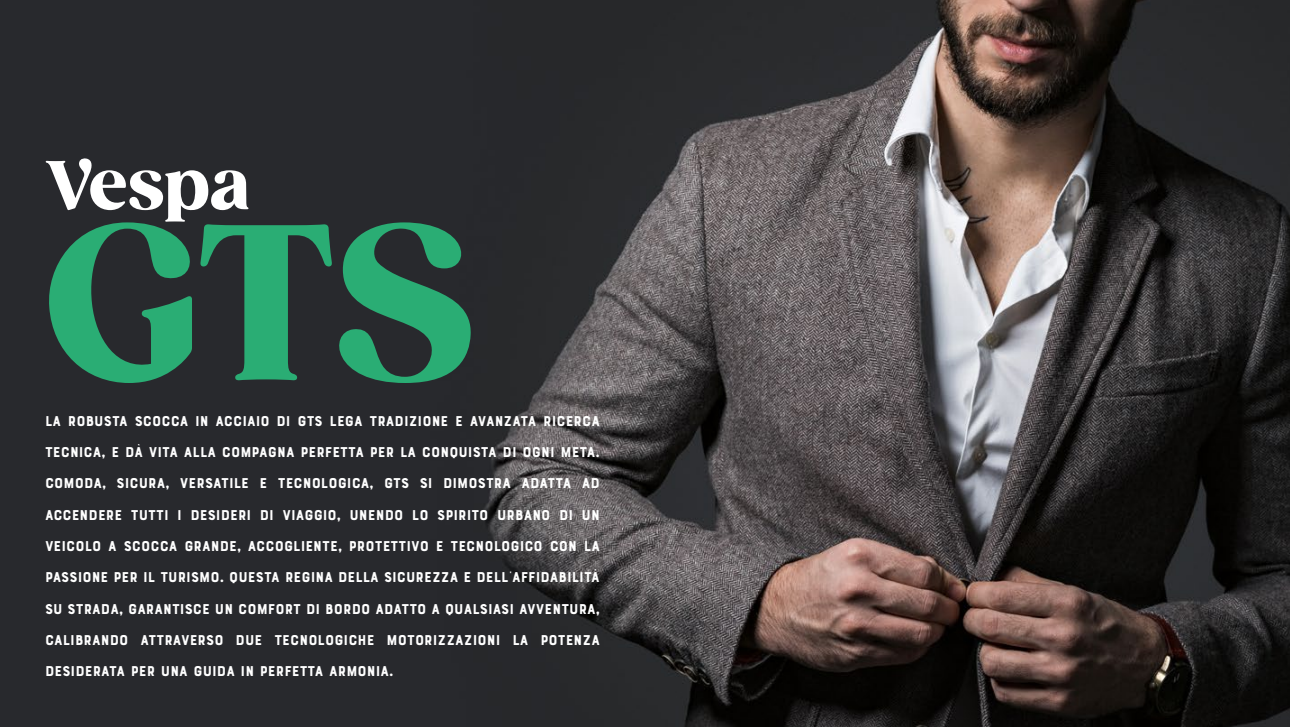
<style>
.page{position:relative;width:1290px;height:727px;background:#fff}
.page>*{position:absolute;margin:0;border:0;box-sizing:border-box;transform-origin:0 0}
.t1{font:900 213.62px "Gazpacho";color:#2aad74}
.t2{font:900 66.75px "Gazpacho";letter-spacing:.005em;color:#fff}
.t3{font:15px/31.2px "Bourton Base";color:#fff;text-align:justify}
</style>
<div class="page">
<img style="left:0;top:0;width:1290px;height:726px">
<h2 class="t2" style="left:45px;top:145px;width:206px">Vespa</h2>
<h1 class="t1" style="left:45px;top:174px;width:429px">GTS</h1>
<p class="t3" style="left:45px;top:405px;width:556px">LA ROBUSTA SCOCCA IN ACCIAIO DI GTS LEGA TRADIZIONE E AVANZATA RICERCA TECNICA, E DÀ VITA ALLA COMPAGNA PERFETTA PER LA CONQUISTA DI OGNI META.<br>COMODA, SICURA, VERSATILE E TECNOLOGICA, GTS SI DIMOSTRA ADATTA AD ACCENDERE TUTTI I DESIDERI DI VIAGGIO, UNENDO LO SPIRITO URBANO DI UN VEICOLO A SCOCCA GRANDE, ACCOGLIENTE, PROTETTIVO E TECNOLOGICO CON LA PASSIONE PER IL TURISMO. QUESTA REGINA DELLA SICUREZZA E DELL’AFFIDABILITÀ SU STRADA, GARANTISCE UN COMFORT DI BORDO ADATTO A QUALSIASI AVVENTURA, CALIBRANDO ATTRAVERSO DUE TECNOLOGICHE MOTORIZZAZIONI LA POTENZA DESIDERATA PER UNA GUIDA IN PERFETTA ARMONIA.</p>
</div>
